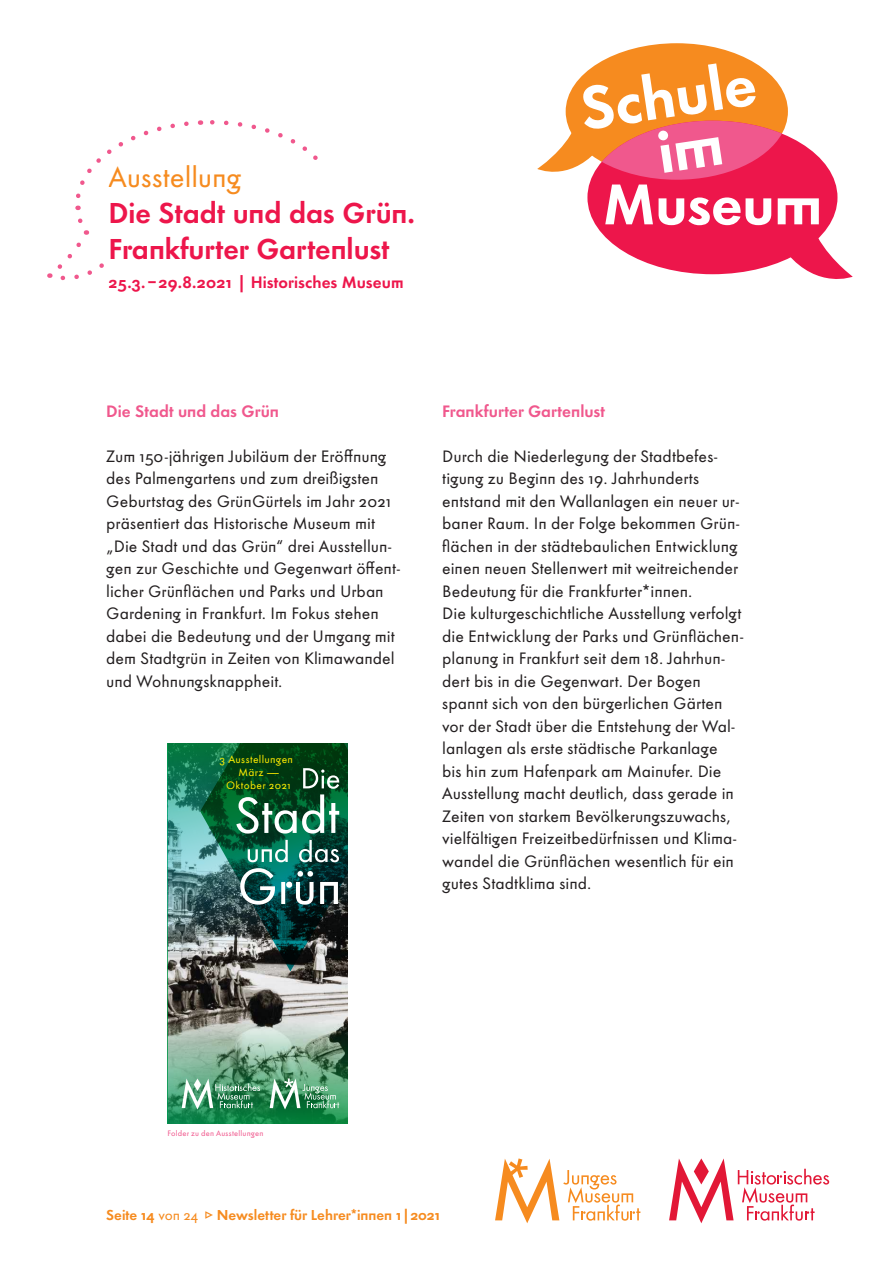
<style>
.page{position:relative;width:893px;height:1263px;background:#fff}
.page>*{position:absolute;margin:0;border:0;box-sizing:border-box;transform-origin:0 0}
.Head_bold{font:30px/36px "Futura HMF Demi Bold Os F";color:#ed164b}
.Subhead_groß{font:30px "Futura HMF Book Os F";letter-spacing:-.005em;color:#f68b1f}
.Fließtext{font:17.25px/22.5px "Futura HMF Book Os F";color:#231f20}
.Subhead_klein{font:17.25px "Futura HMF Demi Bold Os F";color:#ed164b}
.Fließtext-2{font:17.25px "Futura HMF Demi Bold Os F";color:#f0588d}
.Fließ_Head{font:17.25px "Futura HMF Demi Bold Os F";letter-spacing:.005em;color:#f0588d}
.t1{font:15px "Futura HMF Demi Bold Os F";color:#f68b1f}
.t2{font:11.25px/12.6px "Futura HMF Book Os F";letter-spacing:.03em;color:#ffed00;text-align:center}
.BU{font:8.25px "Futura HMF Book Os F";letter-spacing:.025em;color:#f0588d}
.s1{font-family:"Futura HMF Book Os F"}
</style>
<div class="page">
<svg style="left:495px;top:1158px;width:145px;height:65px"></svg>
<svg style="left:669px;top:1158px;width:160px;height:65px"></svg>
<img style="left:167px;top:743px;width:180px;height:252px">
<img style="left:167px;top:995px;width:180px;height:129px">
<svg style="left:182px;top:1078px;width:78px;height:31px;background:#63a480"></svg>
<svg style="left:270px;top:1078px;width:69px;height:31px;background:#69aa84"></svg>
<img style="left:200px;top:743px;width:147px;height:228px">
<svg style="left:49px;top:120px;width:269px;height:161px"></svg>
<div style="left:106px;top:162px;width:462px;height:144px;background:#fff"></div>
<div style="left:566px;top:43px;width:222px;height:137px;background:#f68b1f;border-radius:50%"></div>
<svg style="left:537px;top:63px;width:316px;height:216px"></svg>
<p class="Subhead_groß" style="left:109px;top:159px;width:134px">Ausstellung</p>
<p class="Head_bold" style="left:109px;top:194px;width:308px">Die Stadt und das Grün.<br>Frankfurter Gartenlust</p>
<p class="Subhead_klein" style="left:109px;top:271px;width:297px">25.3.–29.8.2021 | Historisches Museum</p>
<p class="Fließ_Head" style="left:106px;top:400px;width:174px">Die Stadt und das Grün</p>
<p class="Fließtext" style="left:106px;top:445px;width:296px">Zum 150-jährigen Jubiläum der Eröffnung des Palmengartens und zum dreißigsten Geburtstag des GrünGürtels im Jahr 2021 präsentiert das Historische Museum mit „Die Stadt und das Grün“ drei Ausstellun&shy;gen zur Geschichte und Gegenwart öffent&shy;licher Grünflächen und Parks und Urban Gardening in Frankfurt. Im Fokus stehen dabei die Bedeutung und der Umgang mit dem Stadtgrün in Zeiten von Klimawandel und Wohnungsknappheit.</p>
<p class="t2" style="left:220px;top:753px;width:75px">3 Ausstellungen<br>März ——<br>Oktober 2021</p>
<p class="Fließtext-2" style="left:442px;top:400px;width:164px">Frankfurter Gartenlust</p>
<p class="Fließtext" style="left:442px;top:445px;width:299px">Durch die Niederlegung der Stadtbefes&shy;tigung zu Beginn des 19. Jahrhunderts entstand mit den Wallanlagen ein neuer ur&shy;baner Raum. In der Folge bekommen Grün&shy;flächen in der städtebaulichen Entwicklung einen neuen Stellenwert mit weitreichender Bedeutung für die Frankfurter*innen.</p>
<p class="Fließtext" style="left:442px;top:602px;width:303px">Die kulturgeschichtliche Ausstellung verfolgt die Entwicklung der Parks und Grünflächen&shy;planung in Frankfurt seit dem 18. Jahrhun&shy;dert bis in die Gegenwart. Der Bogen spannt sich von den bürgerlichen Gärten vor der Stadt über die Entstehung der Wal&shy;lanlagen als erste städtische Parkanlage<br>bis hin zum Hafenpark am Mainufer. Die Ausstellung macht deutlich, dass gerade in Zeiten von starkem Bevölkerungszuwachs, vielfältigen Freizeitbedürfnissen und Klima&shy;wandel die Grünflächen wesentlich für ein gutes Stadtklima sind.</p>
<p class="BU" style="left:167px;top:1128px;width:98px">Folder zu den Ausstellungen</p>
<p class="t1" style="left:106px;top:1205px;width:336px">Seite 14 <span class="s1">von 24</span> Newsletter für Lehrer*innen 1|2021</p>
</div>
